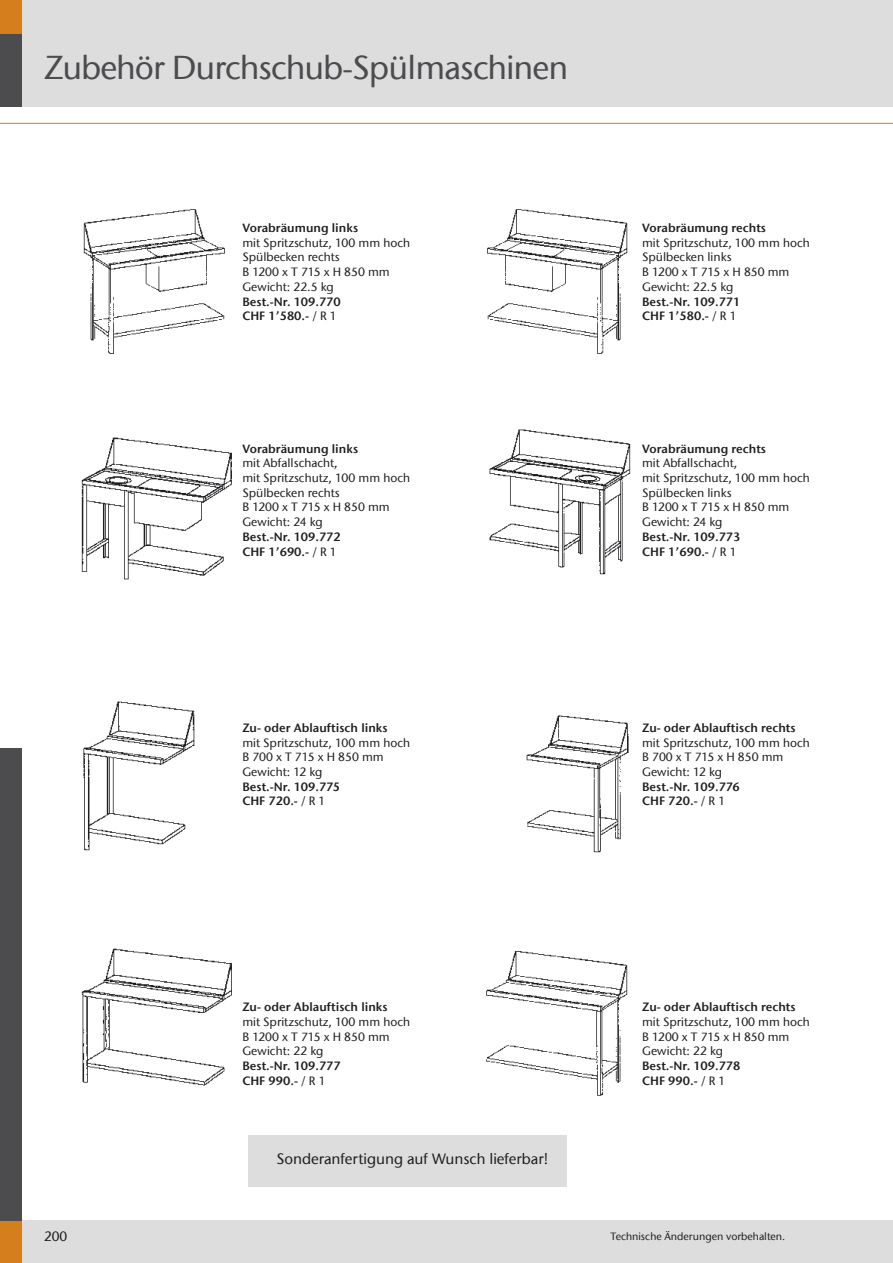
<style>
.page{position:relative;width:893px;height:1263px;background:#fff}
.page>*{position:absolute;margin:0;border:0;box-sizing:border-box;transform-origin:0 0}
.t1{font:500 33px "ITC Stone Sans Com";letter-spacing:-.025em;color:#4c4b4e}
.t2{font:500 15px "ITC Stone Sans Com";color:#201e21}
.t3{font:500 13.5px "ITC Stone Sans Com";color:#201e21}
.t4{font:500 12px/14.7px "ITC Stone Sans Com";color:#201e21}
.t5{font:12px/14.7px "ITC Stone Sans Com Semi";color:#201e21}
.t6{font:500 10.5px "ITC Stone Sans Com";color:#201e21}
.s1{font-family:"ITC Stone Sans Com";font-weight:500}
</style>
<div class="page">
<div style="left:0;top:0;width:893px;height:106px;background:#deddde"></div>
<div style="left:0;top:0;width:21px;height:48px;background:#d57e1d"></div>
<div style="left:0;top:34px;width:21px;height:72px;background:#4c4b4e"></div>
<hr style="left:0;top:123px;width:893px;height:1px;background:#d57e1d">
<div style="left:0;top:1220px;width:893px;height:43px;background:#deddde"></div>
<div style="left:0;top:1199px;width:21px;height:64px;background:#d57e1d"></div>
<div style="left:0;top:748px;width:21px;height:472px;background:#4c4b4e"></div>
<img style="left:83px;top:209px;width:142px;height:145px">
<img style="left:81px;top:437px;width:151px;height:143px">
<img style="left:489px;top:429px;width:142px;height:146px">
<img style="left:487px;top:209px;width:141px;height:145px">
<img style="left:83px;top:701px;width:112px;height:150px">
<img style="left:526px;top:715px;width:103px;height:138px">
<img style="left:81px;top:948px;width:151px;height:138px">
<img style="left:486px;top:951px;width:142px;height:145px">
<div style="left:248px;top:1135px;width:319px;height:51px;background:#deddde"></div>
<h1 class="t1" style="left:44px;top:48px;width:526px">Zubehör Durchschub-Spülmaschinen</h1>
<p class="t5" style="left:242px;top:221px;width:117px">Vorabräumung links</p>
<p class="t4" style="left:242px;top:235px;width:169px">mit Spritzschutz, 100 mm hoch<br>Spülbecken rechts<br>B 1200 x T 715 x H 850 mm<br>Gewicht: 22.5 kg</p>
<p class="t5" style="left:242px;top:294px;width:100px">Best.-Nr. 109.770<br>CHF 1’580.- <span class="s1">/ R 1</span></p>
<p class="t5" style="left:242px;top:441px;width:117px">Vorabräumung links</p>
<p class="t4" style="left:242px;top:456px;width:169px">mit Abfallschacht,<br>mit Spritzschutz, 100 mm hoch<br>Spülbecken rechts<br>B 1200 x T 715 x H 850 mm<br>Gewicht: 24 kg</p>
<p class="t5" style="left:242px;top:529px;width:100px">Best.-Nr. 109.772<br>CHF 1’690.- <span class="s1">/ R 1</span></p>
<p class="t5" style="left:242px;top:720px;width:147px">Zu- oder Ablauftisch links</p>
<p class="t4" style="left:242px;top:735px;width:169px">mit Spritzschutz, 100 mm hoch<br>B700xT715xH850mm<br>Gewicht: 12 kg</p>
<p class="t5" style="left:242px;top:779px;width:99px">Best.-Nr. 109.775<br>CHF 720.- <span class="s1">/ R 1</span></p>
<p class="t5" style="left:642px;top:221px;width:125px">Vorabräumung rechts</p>
<p class="t4" style="left:642px;top:235px;width:169px">mit Spritzschutz, 100 mm hoch<br>Spülbecken links<br>B 1200 x T 715 x H 850 mm<br>Gewicht: 22.5 kg</p>
<p class="t5" style="left:642px;top:294px;width:100px">Best.-Nr. 109.771<br>CHF 1’580.- <span class="s1">/ R 1</span></p>
<p class="t5" style="left:642px;top:441px;width:125px">Vorabräumung rechts</p>
<p class="t4" style="left:642px;top:456px;width:169px">mit Abfallschacht,<br>mit Spritzschutz, 100 mm hoch<br>Spülbecken links<br>B 1200 x T 715 x H 850 mm<br>Gewicht: 24 kg</p>
<p class="t5" style="left:642px;top:529px;width:100px">Best.-Nr. 109.773<br>CHF 1’690.- <span class="s1">/ R 1</span></p>
<p class="t5" style="left:642px;top:720px;width:155px">Zu- oder Ablauftisch rechts</p>
<p class="t4" style="left:642px;top:735px;width:169px">mit Spritzschutz, 100 mm hoch<br>B700xT715xH850mm<br>Gewicht: 12 kg</p>
<p class="t5" style="left:642px;top:779px;width:99px">Best.-Nr. 109.776<br>CHF 720.- <span class="s1">/ R 1</span></p>
<p class="t3" style="left:44px;top:1228px;width:25px">200</p>
<p class="t5" style="left:242px;top:1000px;width:147px">Zu- oder Ablauftisch links</p>
<p class="t4" style="left:242px;top:1014px;width:169px">mit Spritzschutz, 100 mm hoch<br>B 1200 x T 715 x H 850 mm<br>Gewicht: 22 kg</p>
<p class="t5" style="left:242px;top:1058px;width:100px">Best.-Nr. 109.777<br>CHF 990.- <span class="s1">/ R 1</span></p>
<p class="t2" style="left:276px;top:1150px;width:273px">Sonderanfertigung auf Wunsch lieferbar!</p>
<p class="t5" style="left:642px;top:1000px;width:155px">Zu- oder Ablauftisch rechts</p>
<p class="t4" style="left:642px;top:1014px;width:169px">mit Spritzschutz, 100 mm hoch<br>B 1200 x T 715 x H 850 mm<br>Gewicht: 22 kg</p>
<p class="t5" style="left:642px;top:1058px;width:100px">Best.-Nr. 109.778<br>CHF 990.- <span class="s1">/ R 1</span></p>
<p class="t6" style="left:610px;top:1230px;width:176px">Technische Änderungen vorbehalten.</p>
</div>
